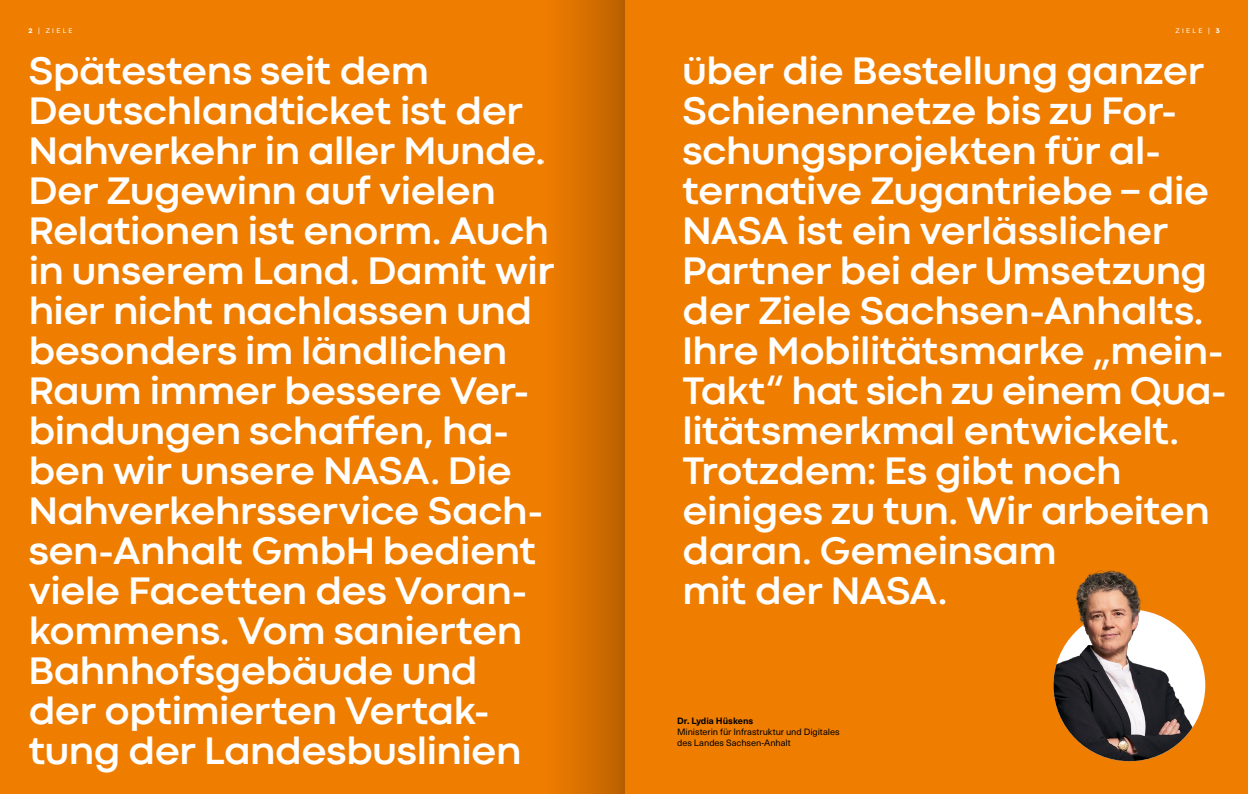
<style>
.page{position:relative;width:1248px;height:794px;background:#fff}
.page>*{position:absolute;margin:0;border:0;box-sizing:border-box;transform-origin:0 0}
.t1{font:700 40px/40px "Codec Cold";letter-spacing:-.03em;color:#fff}
.t2{font:9px/11px "Neue Haas Unica Pro";letter-spacing:-.005em;color:#000}
.t3{font:700 9px "Neue Haas Unica Pro";letter-spacing:-.005em;color:#000}
.t4{font:7px "Codec Cold";letter-spacing:.32em;color:#fff}
.s1{font-weight:800}
</style>
<div class="page">
<div style="left:0;top:0;width:1247px;height:794px;background:#ef7d00"></div>
<img style="left:1053px;top:609px;width:152px;height:152px;border-radius:76px">
<img style="left:1058px;top:570px;width:143px;height:88px">
<div style="left:543px;top:0;width:81px;height:794px;background:linear-gradient(to right,#f27e00,#bb6100)"></div>
<p class="t4" style="left:28px;top:27px;width:46px"><span class="s1">2</span> | ZIELE</p>
<p class="t4" style="left:1175px;top:27px;width:46px">ZIELE | <span class="s1">3</span></p>
<p class="t1" style="left:28px;top:50px;width:527px">Spätestens seit dem<br>Deutschlandticket ist der<br>Nahverkehr in aller Munde.<br>Der Zugewinn auf vielen<br>Relationen ist enorm. Auch in unserem Land. Damit wir hier nicht nachlassen und besonders im ländlichen<br>Raum immer bessere Ver&shy;bindungen schaffen, ha&shy;ben wir unsere NASA. Die<br>Nahverkehrsservice Sach&shy;sen-Anhalt GmbH bedient viele Facetten des Voran&shy;kommens. Vom sanierten<br>Bahnhofsgebäude und der optimierten Vertak&shy;tung der Landesbuslinien</p>
<p class="t1" style="left:682px;top:50px;width:543px">über die Bestellung ganzer<br>Schienennetze bis zu For&shy;schungsprojekten für al&shy;ternative Zugantriebe-die<br>NASA ist ein verlässlicher<br>Partner bei der Umsetzung der Ziele Sachsen-Anhalts.<br>Ihre Mobilitätsmarke „mein-<br>Takt“ hat sich zu einem Qua-- litätsmerkmal entwickelt.<br>Trotzdem: Es gibt noch einiges zu tun. Wir arbeiten daran. Gemeinsam<br>mit der NASA.</p>
<p class="t3" style="left:677px;top:715px;width:78px">Dr. Lydia Hüskens</p>
<p class="t2" style="left:677px;top:726px;width:164px">Ministerin für Infrastruktur und Digitales des Landes Sachsen-Anhalt</p>
</div>
